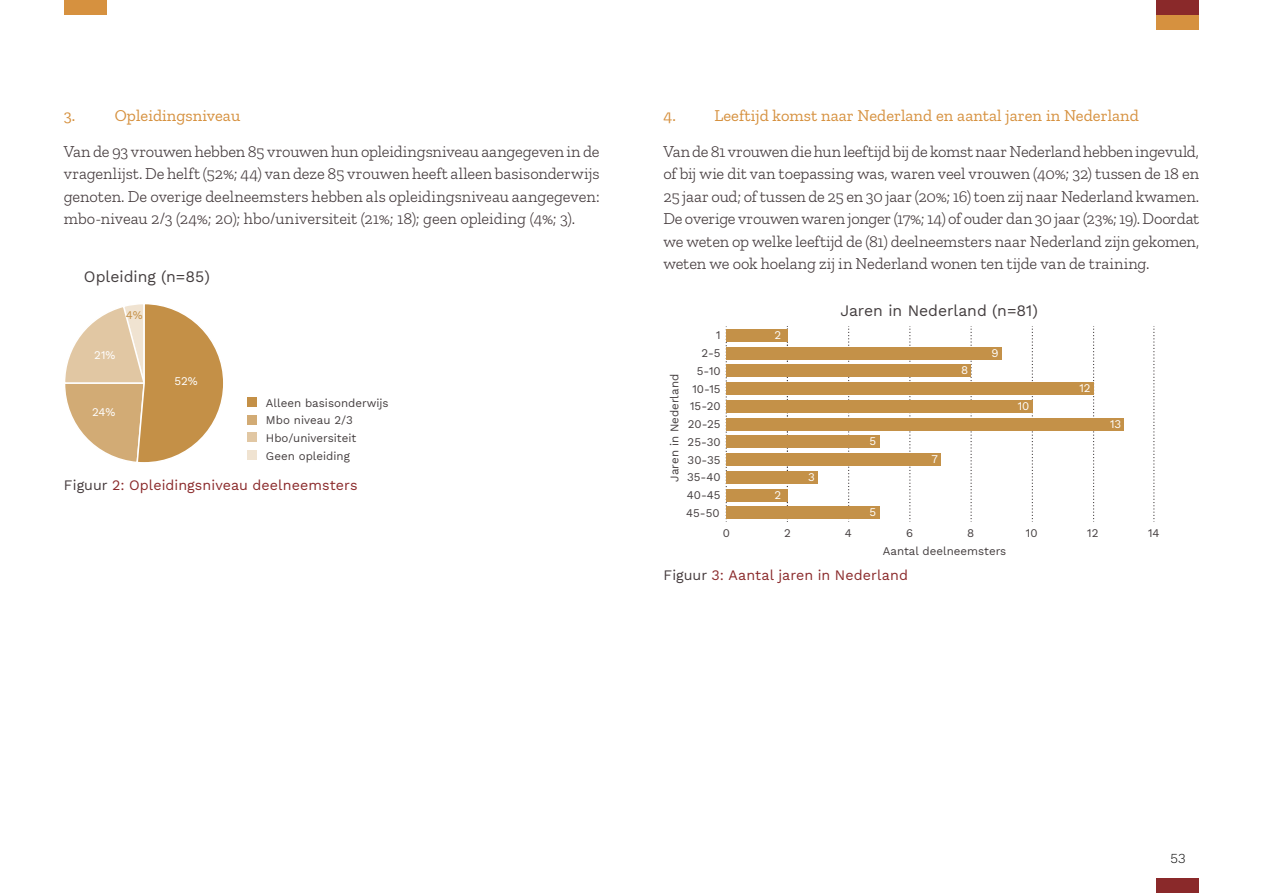
<style>
.page{position:relative;width:1263px;height:893px;background:#fff}
.page>*{position:absolute;margin:0;border:0;box-sizing:border-box;transform-origin:0 0}
.t1{font:300 16.5px/22.5px "Zilla Slab";letter-spacing:-.005em;color:#43393b;text-align:justify}
.t2{font:16.5px "Zilla Slab";letter-spacing:.005em;color:#d6913f}
.t3{font:15.75px "Work Sans";color:#443e3f}
.t4{font:14.25px "Work Sans";letter-spacing:.005em;color:#8a292a}
.t5{font:300 13.5px "Work Sans";color:#000}
.t6{font:11.55px/17.7px "Work Sans";color:#443e3f}
.t7{font:11.55px "Work Sans";color:#fff}
.t8{font:11.55px "Work Sans";color:#c49047}
.s1{color:#43393b}
</style>
<div class="page">
<svg style="left:65px;top:304px;width:158px;height:159px"></svg>
<div style="left:247px;top:397px;width:10px;height:10px;background:#c49047"></div>
<div style="left:247px;top:415px;width:10px;height:9px;background:#d2ab75"></div>
<div style="left:247px;top:433px;width:10px;height:9px;background:#e1c7a3"></div>
<div style="left:247px;top:450px;width:10px;height:10px;background:#f0e3d1"></div>
<svg style="left:787px;top:326px;width:1px;height:196px"></svg>
<svg style="left:848px;top:326px;width:1px;height:196px"></svg>
<svg style="left:909px;top:326px;width:1px;height:196px"></svg>
<svg style="left:970px;top:326px;width:2px;height:196px"></svg>
<svg style="left:1032px;top:326px;width:1px;height:196px"></svg>
<svg style="left:1093px;top:326px;width:1px;height:196px"></svg>
<svg style="left:1153px;top:326px;width:1px;height:196px"></svg>
<svg style="left:726px;top:326px;width:1px;height:196px"></svg>
<div style="left:726px;top:329px;width:61px;height:13px;background:#c49148"></div>
<div style="left:726px;top:347px;width:276px;height:13px;background:#c49148"></div>
<div style="left:726px;top:364px;width:245px;height:13px;background:#c49148"></div>
<div style="left:726px;top:382px;width:367px;height:13px;background:#c49148"></div>
<div style="left:726px;top:400px;width:306px;height:13px;background:#c49148"></div>
<div style="left:726px;top:418px;width:398px;height:13px;background:#c49148"></div>
<div style="left:726px;top:435px;width:153px;height:13px;background:#c49148"></div>
<div style="left:726px;top:453px;width:214px;height:13px;background:#c49148"></div>
<div style="left:726px;top:471px;width:92px;height:13px;background:#c49148"></div>
<div style="left:726px;top:489px;width:61px;height:13px;background:#c49148"></div>
<div style="left:726px;top:506px;width:153px;height:13px;background:#c49148"></div>
<div style="left:1157px;top:879px;width:42px;height:14px;background:#8a292a"></div>
<div style="left:64px;top:0;width:42px;height:15px;background:#d6913f"></div>
<div style="left:1157px;top:0;width:42px;height:15px;background:#8a292a"></div>
<div style="left:1157px;top:15px;width:42px;height:15px;background:#d6913f"></div>
<p class="t2" style="left:64px;top:106px;width:178px">3. Opleidingsniveau</p>
<p class="t1" style="left:64px;top:140px;width:537px">Van de 93 vrouwen hebben 85 vrouwen hun opleidingsniveau aangegeven in de vragenlijst. De helft (52%; 44) van deze 85 vrouwen heeft alleen basisonderwijs genoten. De overige deelneemsters hebben als opleidingsniveau aangegeven: mbo-niveau 2/3 (24%; 20); hbo/universiteit (21%; 18); geen opleiding (4%; 3).</p>
<p class="t3" style="left:84px;top:265px;width:127px">Opleiding (n=85)</p>
<p class="t2" style="left:663px;top:106px;width:477px">4. Leeftijd komst naar Nederland en aantal jaren in Nederland</p>
<p class="t1" style="left:663px;top:140px;width:537px">Van de 81 vrouwen die hun leeftijd bij de komst naar Nederland hebben ingevuld, of bij wie dit van toepassing was, waren veel vrouwen (40%; 32) tussen de 18 en 25 jaar oud; of tussen de 25 en 30 jaar (20%; 16) toen zij naar Nederland kwamen.<br>De overige vrouwen waren jonger (17%; 14) of ouder dan 30 jaar (23%; 19). Doordat we weten op welke leeftijd de (81) deelneemsters naar Nederland zijn gekomen, weten we ook hoelang zij in Nederland wonen ten tijde van de training.</p>
<p class="t8" style="left:126px;top:306px;width:18px">4%</p>
<p class="t3" style="left:840px;top:298px;width:199px">Jaren in Nederland (n=81)</p>
<p class="t6" style="left:716px;top:326px;width:6px">1</p>
<p class="t7" style="left:774px;top:326px;width:8px">2</p>
<p class="t7" style="left:94px;top:347px;width:23px">21%</p>
<p class="t6" style="left:702px;top:344px;width:21px">2-5</p>
<p class="t7" style="left:992px;top:344px;width:9px">9</p>
<p class="t7" style="left:174px;top:372px;width:25px">52%</p>
<p class="t6" style="left:266px;top:393px;width:124px">Alleen basisonderwijs</p>
<p class="t7" style="left:92px;top:403px;width:25px">24%</p>
<p class="t6" style="left:266px;top:411px;width:92px">Mbo niveau 2/3<br>Hbo/universiteit<br>Geen opleiding</p>
<p class="t4" style="left:64px;top:474px;width:295px"><span class="s1">Figuur</span> 2: Opleidingsniveau deelneemsters</p>
<p class="t6" style="left:665px;top:481px;width:109px;rotate:-90deg">Jaren in Nederland</p>
<p class="t6" style="left:697px;top:362px;width:25px">5-10</p>
<p class="t6" style="left:692px;top:379px;width:30px">10-15</p>
<p class="t6" style="left:690px;top:397px;width:32px">15-20</p>
<p class="t6" style="left:688px;top:415px;width:34px">20-25</p>
<p class="t6" style="left:688px;top:433px;width:35px">25-30</p>
<p class="t6" style="left:688px;top:450px;width:35px">30-35</p>
<p class="t6" style="left:687px;top:468px;width:35px">35-40</p>
<p class="t7" style="left:808px;top:468px;width:8px">3</p>
<p class="t7" style="left:869px;top:433px;width:8px">5</p>
<p class="t7" style="left:961px;top:362px;width:9px">8</p>
<p class="t7" style="left:931px;top:450px;width:8px">7</p>
<p class="t7" style="left:1018px;top:397px;width:13px">10</p>
<p class="t7" style="left:1079px;top:379px;width:13px">12</p>
<p class="t7" style="left:1110px;top:415px;width:13px">13</p>
<p class="t6" style="left:686px;top:486px;width:36px">40-45<br>45-50</p>
<p class="t7" style="left:774px;top:486px;width:8px">2</p>
<p class="t7" style="left:870px;top:503px;width:8px">5</p>
<p class="t6" style="left:723px;top:524px;width:9px">0</p>
<p class="t6" style="left:784px;top:524px;width:8px">2</p>
<p class="t6" style="left:845px;top:524px;width:9px">4</p>
<p class="t6" style="left:906px;top:524px;width:9px">6</p>
<p class="t6" style="left:967px;top:524px;width:9px">8</p>
<p class="t6" style="left:1026px;top:524px;width:13px">10</p>
<p class="t6" style="left:1087px;top:524px;width:13px">12</p>
<p class="t6" style="left:1148px;top:524px;width:13px">14</p>
<p class="t6" style="left:883px;top:542px;width:125px">Aantal deelneemsters</p>
<p class="t4" style="left:663px;top:564px;width:246px"><span class="s1">Figuur</span> 3: Aantal jaren in Nederland</p>
<p class="t5" style="left:1170px;top:848px;width:16px">53</p>
</div>
